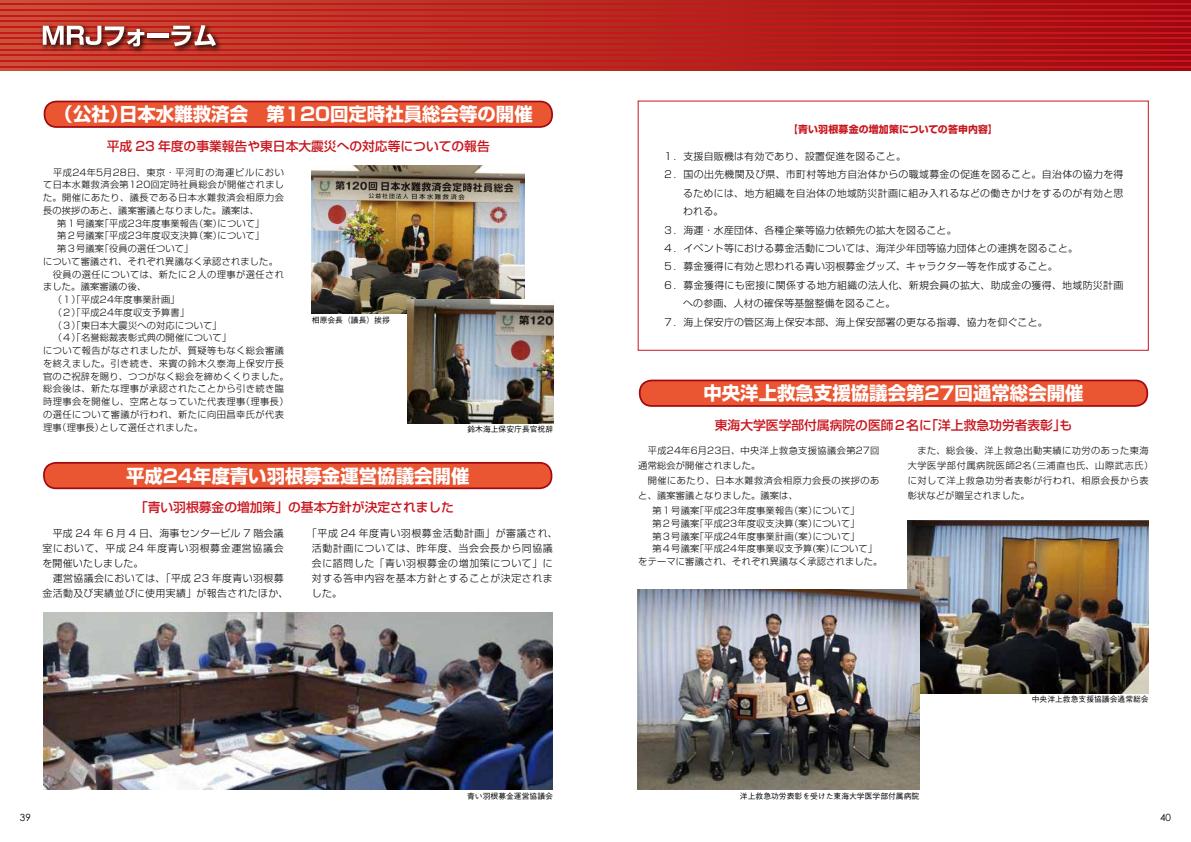
<style>
.page{position:relative;width:1191px;height:842px;background:#fff}
.page>*{position:absolute;margin:0;border:0;box-sizing:border-box;transform-origin:0 0}
.t1{font:700 18.4px "Shin Go Pro";color:#fff}
.t2{font:500 12.8px "Shin Go Pro";color:#c8161e}
.t3{font:300 9.9px/14.9px "Shin Go Pro";letter-spacing:.03em;color:#000}
.t4{font:300 9.9px/14.9px "Shin Go Pro";letter-spacing:.06em;color:#000}
.t5{font:700 9.9px "Shin Go Pro";letter-spacing:.015em;color:#c8161e}
.t6{font:9.9px "Century Gothic";color:#000}
.t7{font:300 9.2px "Shin Go Pro";letter-spacing:.025em;color:#000}
.t8{font:300 9.2px/14.9px "Shin Go Pro";letter-spacing:.05em;color:#000}
.t9{font:300 9.2px "Shin Go Pro";letter-spacing:.045em;color:#000}
.t10{font:300 9.2px "Shin Go Pro";letter-spacing:.075em;color:#000}
.t11{font:500 7.8px "Gothic BBB Pro";color:#000}
</style>
<div class="page">
<div style="left:638px;top:101px;width:510px;height:250px;border:1px solid #c8161e"></div>
<div style="left:44px;top:463px;width:507px;height:25px;background:#ea5532;border-radius:12px"></div>
<div style="left:43px;top:462px;width:509px;height:27px;border:2px solid #9f0810;border-radius:12px"></div>
<img style="left:43px;top:612px;width:510px;height:177px">
<svg style="left:0;top:3px;width:1191px;height:65px;fill:#c8161e"></svg>
<svg style="left:0;top:68px;width:1191px;height:3px"></svg>
<svg style="left:0;top:62px;width:1191px;height:3px"></svg>
<svg style="left:0;top:57px;width:1191px;height:3px"></svg>
<svg style="left:0;top:51px;width:1191px;height:3px"></svg>
<svg style="left:0;top:45px;width:1191px;height:3px"></svg>
<svg style="left:0;top:40px;width:1191px;height:3px"></svg>
<svg style="left:0;top:34px;width:1191px;height:3px"></svg>
<svg style="left:0;top:28px;width:1191px;height:3px"></svg>
<svg style="left:0;top:23px;width:1191px;height:3px"></svg>
<svg style="left:0;top:17px;width:1191px;height:3px"></svg>
<svg style="left:0;top:11px;width:1191px;height:3px"></svg>
<svg style="left:0;top:6px;width:1191px;height:2px"></svg>
<svg style="left:0;top:0;width:1191px;height:3px"></svg>
<img style="left:38px;top:20px;width:188px;height:36px">
<svg style="left:43px;top:26px;width:101px;height:20px"></svg>
<hr style="left:147px;top:34px;width:22px;height:4px;background:#fff">
<svg style="left:171px;top:25px;width:45px;height:21px"></svg>
<div style="left:639px;top:380px;width:508px;height:26px;background:#ea5532;border-radius:12px"></div>
<div style="left:639px;top:380px;width:509px;height:27px;border:2px solid #9f0810;border-radius:12px"></div>
<img style="left:907px;top:521px;width:241px;height:172px">
<img style="left:638px;top:590px;width:281px;height:199px">
<div style="left:45px;top:101px;width:507px;height:26px;background:#ea5532;border-radius:12px"></div>
<div style="left:44px;top:101px;width:509px;height:27px;border:2px solid #9f0810;border-radius:12px"></div>
<img style="left:312px;top:165px;width:212px;height:149px">
<img style="left:408px;top:300px;width:145px;height:123px">
<h1 class="t1" style="left:55px;top:100px;width:480px">（公社）日本水難救済会　第120回定時社員総会等の開催</h1>
<p class="t2" style="left:107px;top:136px;width:384px">平成 23 年度の事業報告や東日本大震災への対応等についての報告</p>
<p class="t10" style="left:43px;top:164px;width:242px">　平成24年5月28日、東京・平河町の海運ビルにおい</p>
<p class="t7" style="left:43px;top:177px;width:242px">て日本水難救済会第120回定時社員総会が開催されまし</p>
<p class="t8" style="left:43px;top:189px;width:243px">た。開催にあたり、議長である日本水難救済会相原力会</p>
<p class="t7" style="left:43px;top:203px;width:217px">長の挨拶のあと、議案審議となりました。議案は、</p>
<p class="t7" style="left:57px;top:215px;width:209px">第１号議案「平成23年度事業報告（案）について」</p>
<p class="t7" style="left:57px;top:228px;width:209px">第２号議案「平成23年度収支決算（案）について」</p>
<p class="t7" style="left:57px;top:241px;width:138px">第３号議案「役員の選任ついて」</p>
<p class="t7" style="left:43px;top:254px;width:236px">について審議され、それぞれ異議なく承認されました。</p>
<p class="t8" style="left:43px;top:266px;width:242px">　役員の選任については、新たに２人の理事が選任され</p>
<p class="t7" style="left:43px;top:279px;width:105px">ました。議案審議の後、</p>
<p class="t7" style="left:53px;top:292px;width:129px">（１）「平成24年度事業計画」</p>
<p class="t7" style="left:53px;top:305px;width:138px">（２）「平成24年度収支予算書」</p>
<p class="t7" style="left:53px;top:318px;width:171px">（３）「東日本大震災への対応について」</p>
<p class="t7" style="left:53px;top:330px;width:180px">（４）「名誉総裁表彰式典の開催について」</p>
<p class="t8" style="left:43px;top:342px;width:242px">について報告がなされましたが、質疑等もなく総会審議</p>
<p class="t8" style="left:43px;top:355px;width:243px">を終えました。引き続き、来賓の鈴木久泰海上保安庁長</p>
<p class="t7" style="left:43px;top:369px;width:247px">官のご祝辞を賜り、つつがなく総会を締めくくりました。</p>
<p class="t8" style="left:43px;top:380px;width:242px">総会後は、新たな理事が承認されたことから引き続き臨</p>
<p class="t8" style="left:43px;top:393px;width:247px">時理事会を開催し、空席となっていた代表理事（理事長）</p>
<p class="t8" style="left:43px;top:406px;width:242px">の選任について審議が行われ、新たに向田昌幸氏が代表</p>
<p class="t7" style="left:43px;top:420px;width:161px">理事（理事長）として選任されました。</p>
<p class="t11" style="left:312px;top:314px;width:79px">相原会長（議長）挨拶</p>
<p class="t11" style="left:467px;top:423px;width:87px">鈴木海上保安庁長官祝辞</p>
<h1 class="t1" style="left:126px;top:461px;width:345px">平成24年度青い羽根募金運営協議会開催</h1>
<p class="t2" style="left:135px;top:497px;width:320px">「青い羽根募金の増加策」の基本方針が決定されました</p>
<p class="t4" style="left:312px;top:525px;width:247px;text-indent:-5px">「平成 24 年度青い羽根募金活動計画」が審議され、活動計画については、昨年度、当会会長から同協議会に諮問した「青い羽根募金の増加策について」に対する答申内容を基本方針とすることが決定されました。</p>
<p class="t3" style="left:43px;top:525px;width:247px">　平成 24 年 6 月 4 日、海事センタービル 7 階会議室において、平成 24 年度青い羽根募金運営協議会を開催いたしました。<br>　運営協議会においては、「平成 23 年度青い羽根募金活動及び実績並びに使用実績」が報告されたほか、</p>
<p class="t11" style="left:467px;top:789px;width:87px">青い羽根募金運営協議会</p>
<p class="t5" style="left:788px;top:121px;width:211px">【青い羽根募金の増加策についての答申内容】</p>
<p class="t3" style="left:663px;top:147px;width:244px">１．支援自販機は有効であり、設置促進を図ること。</p>
<p class="t3" style="left:663px;top:166px;width:462px">２．国の出先機関及び県、市町村等地方自治体からの職域募金の促進を図ること。自治体の協力を得</p>
<p class="t3" style="left:683px;top:184px;width:442px">るためには、地方組織を自治体の地域防災計画に組み入れるなどの働きかけをするのが有効と思</p>
<p class="t3" style="left:683px;top:203px;width:42px">われる。</p>
<p class="t3" style="left:663px;top:221px;width:295px">３．海運・水産団体、各種企業等協力依頼先の拡大を図ること。</p>
<p class="t3" style="left:663px;top:240px;width:416px">４．イベント等における募金活動については、海洋少年団等協力団体との連携を図ること。</p>
<p class="t3" style="left:663px;top:258px;width:396px">５．募金獲得に有効と思われる青い羽根募金グッズ、キャラクター等を作成すること。</p>
<p class="t3" style="left:663px;top:276px;width:461px">６．募金獲得にも密接に関係する地方組織の法人化、新規会員の拡大、助成金の獲得、地域防災計画</p>
<p class="t3" style="left:683px;top:295px;width:214px">への参画、人材の確保等基盤整備を図ること。</p>
<p class="t3" style="left:663px;top:313px;width:386px">７．海上保安庁の管区海上保安本部、海上保安部署の更なる指導、協力を仰ぐこと。</p>
<h1 class="t1" style="left:703px;top:379px;width:382px">中央洋上救急支援協議会第27回通常総会開催</h1>
<p class="t2" style="left:715px;top:415px;width:359px">東海大学医学部付属病院の医師２名に「洋上救急功労者表彰」も</p>
<p class="t8" style="left:907px;top:442px;width:247px">　また、総会後、洋上救急出動実績に功労のあった東海大学医学部付属病院医師2名（三浦直也氏、山際武志氏）に対して洋上救急功労者表彰が行われ、相原会長から表彰状などが贈呈されました。</p>
<p class="t9" style="left:638px;top:443px;width:242px">　平成24年6月23日、中央洋上救急支援協議会第27回</p>
<p class="t7" style="left:638px;top:458px;width:123px">通常総会が開催されました。</p>
<p class="t8" style="left:638px;top:472px;width:242px">　開催にあたり、日本水難救済会相原力会長の挨拶のあ</p>
<p class="t7" style="left:638px;top:488px;width:161px">と、議案審議となりました。議案は、</p>
<p class="t7" style="left:652px;top:503px;width:209px">第１号議案「平成23年度事業報告（案）について」</p>
<p class="t7" style="left:652px;top:516px;width:209px">第２号議案「平成23年度収支決算（案）について」</p>
<p class="t7" style="left:652px;top:528px;width:209px">第３号議案「平成24年度事業計画（案）について」</p>
<p class="t7" style="left:652px;top:541px;width:226px">第４号議案「平成24年度事業収支予算(案）について」</p>
<p class="t7" style="left:638px;top:554px;width:246px">をテーマに審議され、それぞれ異議なく承認されました。</p>
<p class="t11" style="left:740px;top:789px;width:181px">洋上救急功労表彰を受けた東海大学医学部付属病院</p>
<p class="t11" style="left:1031px;top:693px;width:118px">中央洋上救急支援協議会通常総会</p>
<p class="t6" style="left:20px;top:811px;width:12px">39</p>
<p class="t6" style="left:1160px;top:811px;width:12px">40</p>
</div>
